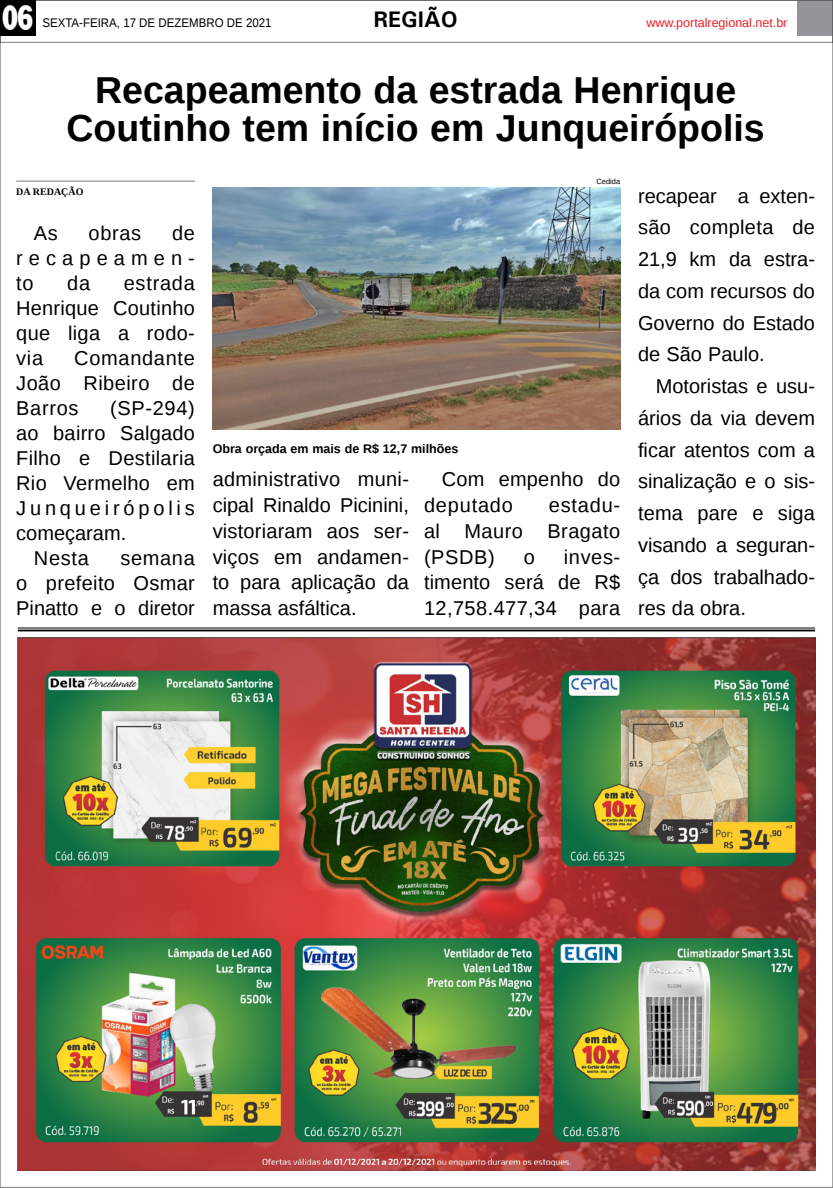
<style>
.page{position:relative;width:833px;height:1188px;background:#fff}
.page>*{position:absolute;margin:0;border:0;box-sizing:border-box;transform-origin:0 0}
.TÍTULO{font:700 37.5px/37.5px "Liberation Sans";color:#000;text-align:center}
.t1{font:800 36.12px "Rockwell";color:#fff;scale:.7 1}
.TITULO_PG{font:700 22.5px "Univers";color:#000}
.MATÉRIA{font:20px/25px "Liberation Sans";letter-spacing:.01em;color:#000;text-align:justify}
.LEGENDA{font:700 12.5px "Liberation Sans";color:#000}
.DATA_PG{font:12.5px "Liberation Sans";color:#000;scale:.92 1}
.DATA_PG-2{font:12.5px "Liberation Sans";color:#ed1d24}
.CRÉDITO_NOME{font:700 10px "Liberation Serif";color:#000}
.CRÉDITO_FOTO{font:7.5px "Liberation Sans";color:#000}
</style>
<div class="page">
<div style="left:0;top:0;width:35px;height:35px;background:#000"></div>
<div style="left:797px;top:0;width:36px;height:35px;background:#939598"></div>
<hr style="left:18px;top:627px;width:797px;height:1px;background:#000">
<hr style="left:18px;top:629px;width:797px;height:2px;background:#000">
<img style="left:18px;top:637px;width:797px;height:533px">
<img style="left:213px;top:188px;width:407px;height:241px">
<hr style="left:16px;top:180px;width:179px;height:2px;background:#939598">
<p class="t1" style="left:2px;top:-3px;width:48px">06</p>
<p class="DATA_PG" style="left:42px;top:15px;width:251px">SEXTA-FEIRA, 17 DE DEZEMBRO DE 2021</p>
<p class="TITULO_PG" style="left:374px;top:6px;width:86px">REGIÃO</p>
<p class="DATA_PG-2" style="left:646px;top:15px;width:143px">www.portalregional.net.br</p>
<p class="TÍTULO" style="left:67px;top:71px;width:699px">Recapeamento da estrada Henrique<br>Coutinho tem início em Junqueirópolis</p>
<p class="CRÉDITO_NOME" style="left:16px;top:184px;width:69px">DA REDAÇÃO</p>
<p class="MATÉRIA" style="left:34px;top:221px;width:25px">As</p>
<p class="MATÉRIA" style="left:89px;top:221px;width:54px">obras</p>
<p class="CRÉDITO_FOTO" style="left:596px;top:177px;width:25px">Cedida</p>
<p class="MATÉRIA" style="left:638px;top:180px;width:178px;line-height:31.8px">recapear a exten&shy;são completa de 21,9 km da estra&shy;da com recursos do Governo do Estado de São Paulo.</p>
<p class="MATÉRIA" style="left:638px;top:371px;width:178px;line-height:31.8px;text-indent:18px">Motoristas e usu&shy;ários da via devem ficar atentos com a sinalização e o sis&shy;tema pare e siga visando a seguran&shy;ça dos trabalhado&shy;res da obra.</p>
<p class="MATÉRIA" style="left:16px;top:221px;width:180px;text-indent:156px">de recapeamen&shy;to</p>
<p class="MATÉRIA" style="left:16px;top:271px;width:180px;text-indent:107px">estrada Henrique Coutinho que liga a rodo&shy;via</p>
<p class="MATÉRIA" style="left:67px;top:271px;width:24px">da</p>
<p class="MATÉRIA" style="left:16px;top:346px;width:180px;text-indent:58px">Comandante João Ribeiro de Barros</p>
<p class="MATÉRIA" style="left:16px;top:396px;width:180px;text-indent:94px">(SP-294) ao bairro Salgado Filho e Destilaria Rio Vermelho em Junqueirópolis começaram.</p>
<p class="MATÉRIA" style="left:34px;top:546px;width:56px">Nesta</p>
<p class="LEGENDA" style="left:213px;top:440px;width:247px">Obra orçada em mais de R$ 12,7 milhões</p>
<p class="MATÉRIA" style="left:213px;top:467px;width:198px;line-height:25.8px">administrativo muni&shy;cipal Rinaldo Picinini, vistoriaram aos ser&shy;viços em andamen&shy;to para aplicação da massa asfáltica.</p>
<p class="MATÉRIA" style="left:424px;top:467px;width:198px;line-height:25.8px;text-indent:18px">Com empenho do deputado</p>
<p class="MATÉRIA" style="left:424px;top:493px;width:198px;line-height:25.8px;text-indent:125px">estadu&shy;al Mauro Bragato (PSDB)</p>
<p class="MATÉRIA" style="left:424px;top:544px;width:198px;line-height:25.8px;text-indent:140px">inves&shy;timento será de R$ 12,758.477,34 para</p>
<p class="MATÉRIA" style="left:524px;top:545px;width:13px">o</p>
<p class="MATÉRIA" style="left:16px;top:546px;width:180px;text-indent:104px">semana o prefeito Osmar Pinatto e o diretor</p>
</div>
